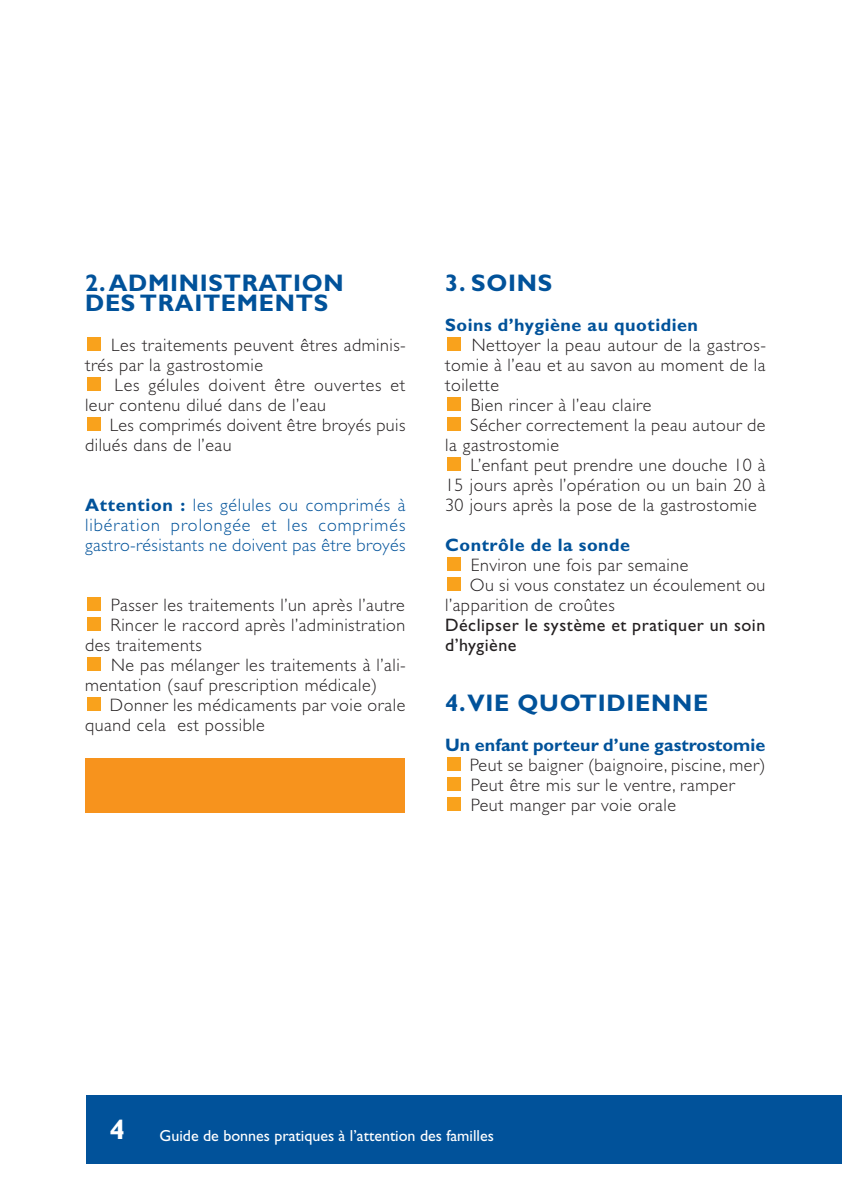
<style>
.page{position:relative;width:842px;height:1191px;background:#fff}
.page>*{position:absolute;margin:0;border:0;box-sizing:border-box;transform-origin:0 0}
.t1{font:700 24px/20px "Gill Sans";letter-spacing:.03em;color:#01529a}
.t2{font:300 18px/20px "Gill Sans";letter-spacing:.03em;color:#231f20}
.t3{font:300 18px/20px "Gill Sans";letter-spacing:.02em;color:#01529a;text-align:justify}
.t4{font:18px/20px "Gill Sans";letter-spacing:.03em;color:#231f20}
.t5{font:700 18px "Gill Sans";letter-spacing:.03em;color:#01529a}
.t6{font:700 18px "Gill Sans";letter-spacing:.005em;color:#01529a}
.t7{font:16px "Gill Sans";color:#fff}
.s1{font-weight:700}
.s2{font-weight:700;font-size:28px}
</style>
<div class="page">
<div style="left:86px;top:1095px;width:756px;height:69px;background:#01529a"></div>
<div style="left:87px;top:336px;width:14px;height:14px;background:#f9a21c"></div>
<div style="left:447px;top:336px;width:14px;height:14px;background:#f9a21c"></div>
<div style="left:87px;top:376px;width:14px;height:14px;background:#f9a21c"></div>
<div style="left:87px;top:416px;width:14px;height:14px;background:#f9a21c"></div>
<div style="left:87px;top:596px;width:14px;height:14px;background:#f9a21c"></div>
<div style="left:87px;top:616px;width:14px;height:14px;background:#f9a21c"></div>
<div style="left:87px;top:656px;width:14px;height:14px;background:#f9a21c"></div>
<div style="left:87px;top:696px;width:14px;height:14px;background:#f9a21c"></div>
<div style="left:447px;top:396px;width:14px;height:14px;background:#f9a21c"></div>
<div style="left:447px;top:416px;width:14px;height:14px;background:#f9a21c"></div>
<div style="left:447px;top:456px;width:14px;height:14px;background:#f9a21c"></div>
<div style="left:447px;top:556px;width:14px;height:14px;background:#f9a21c"></div>
<div style="left:447px;top:756px;width:14px;height:14px;background:#f9a21c"></div>
<div style="left:447px;top:776px;width:14px;height:14px;background:#f9a21c"></div>
<div style="left:447px;top:796px;width:14px;height:14px;background:#f9a21c"></div>
<div style="left:447px;top:576px;width:14px;height:14px;background:#f9a21c"></div>
<div style="left:85px;top:758px;width:319px;height:54px;background:#f7931d"></div>
<h1 class="t1" style="left:85px;top:274px;width:260px">2.ADMINISTRATION<br>DES TRAITEMENTS</h1>
<p class="t2" style="left:85px;top:336px;width:322px;text-indent:26px">Les traitements peuvent êtres adminis&shy;trés par la gastrostomie</p>
<p class="t2" style="left:85px;top:376px;width:322px;text-indent:30px">Les gélules doivent être ouvertes et leur contenu dilué dans de l’eau</p>
<p class="t2" style="left:85px;top:416px;width:322px;text-indent:25px">Les comprimés doivent être broyés puis dilués dans de l’eau</p>
<p class="t3" style="left:85px;top:496px;width:322px"><span class="s1">Attention :</span> les gélules ou comprimés à libération prolongée et les comprimés gastro-résistants ne doivent pas être broyés</p>
<p class="t2" style="left:111px;top:596px;width:295px">Passer les traitements l’un après l’autre</p>
<p class="t2" style="left:111px;top:616px;width:296px">Rincer le raccord après l’administration</p>
<p class="t2" style="left:85px;top:636px;width:118px">des traitements</p>
<p class="t2" style="left:111px;top:656px;width:296px">Ne pas mélanger les traitements à l’ali-</p>
<p class="t2" style="left:85px;top:676px;width:294px">mentation (sauf prescription médicale)</p>
<p class="t2" style="left:110px;top:696px;width:297px">Donner les médicaments par voie orale</p>
<p class="t2" style="left:85px;top:716px;width:181px">quand cela est possible</p>
<h1 class="t1" style="left:445px;top:274px;width:109px">3. SOINS</h1>
<p class="t5" style="left:445px;top:318px;width:255px">Soins d’hygiène au quotidien</p>
<p class="t2" style="left:472px;top:336px;width:296px">Nettoyer la peau autour de la gastros-</p>
<p class="t2" style="left:445px;top:356px;width:322px">tomie à l’eau et au savon au moment de la</p>
<p class="t2" style="left:445px;top:376px;width:55px">toilette</p>
<p class="t2" style="left:471px;top:396px;width:182px">Bien rincer à l’eau claire</p>
<p class="t2" style="left:470px;top:416px;width:297px">Sécher correctement la peau autour de</p>
<p class="t2" style="left:445px;top:436px;width:115px">la gastrostomie</p>
<p class="t2" style="left:471px;top:456px;width:296px">L’enfant peut prendre une douche 10 à</p>
<p class="t2" style="left:445px;top:476px;width:322px">15 jours après l’opération ou un bain 20 à</p>
<p class="t2" style="left:445px;top:496px;width:313px">30 jours après la pose de la gastrostomie</p>
<p class="t5" style="left:445px;top:538px;width:187px">Contrôle de la sonde</p>
<p class="t2" style="left:471px;top:556px;width:219px">Environ une fois par semaine</p>
<p class="t2" style="left:470px;top:576px;width:297px">Ou si vous constatez un écoulement ou</p>
<p class="t2" style="left:445px;top:596px;width:171px">l’apparition de croûtes</p>
<p class="t4" style="left:445px;top:616px;width:322px">Déclipser le système et pratiquer un soin d’hygiène</p>
<h1 class="t1" style="left:445px;top:694px;width:265px">4.VIE QUOTIDIENNE</h1>
<p class="t6" style="left:445px;top:738px;width:322px">Un enfant porteur d’une gastrostomie</p>
<p class="t2" style="left:470px;top:756px;width:297px">Peut se baigner (baignoire, piscine, mer)<br>Peut être mis sur le ventre, ramper<br>Peut manger par voie orale</p>
<p class="t7" style="left:110px;top:1129px;width:386px"><span class="s2">4</span> Guide de bonnes pratiques à l’attention des familles</p>
</div>
